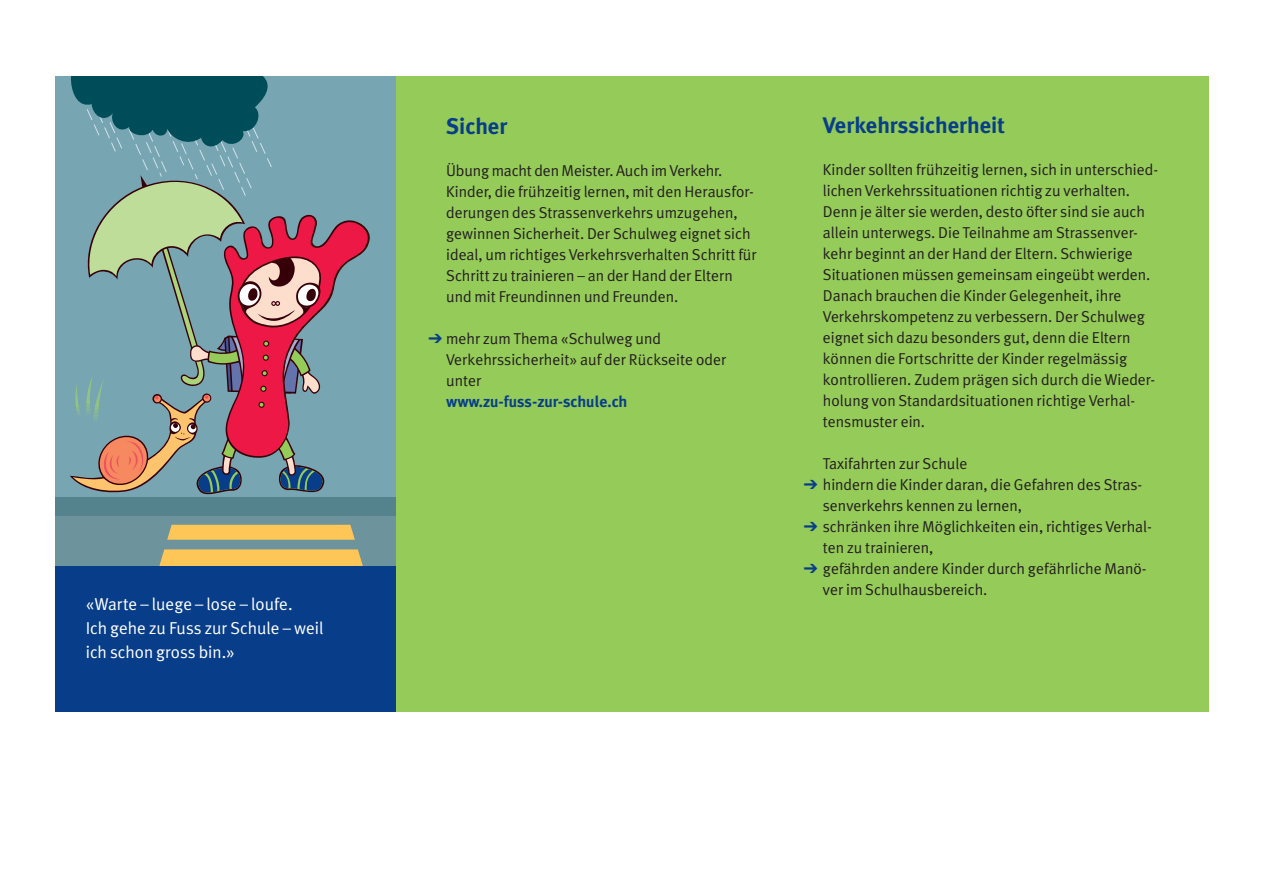
<style>
.page{position:relative;width:1263px;height:893px;background:#fff}
.page>*{position:absolute;margin:0;border:0;box-sizing:border-box;transform-origin:0 0}
.t1{font:700 22.5px "Meta Plus";color:#083e89}
.t2{font:17.25px/24px "Meta Plus Normal";color:#fff}
.t3{font:15.75px/21px "Meta Plus Normal";color:#231f20}
.t4{font:700 15.75px "Meta Plus";color:#083e89}
.s1{color:#083e89}
</style>
<div class="page">
<div style="left:55px;top:77px;width:1154px;height:634px;background:#95cb58"></div>
<div style="left:55px;top:565px;width:340px;height:146px;background:#083e89"></div>
<div style="left:55px;top:77px;width:340px;height:488px;background:#77a5b2"></div>
<svg style="left:70px;top:77px;width:300px;height:418px"></svg>
<div style="left:55px;top:497px;width:340px;height:68px;background:#54828d"></div>
<div style="left:55px;top:516px;width:340px;height:49px;background:#6d939c"></div>
<svg style="left:159px;top:549px;width:204px;height:16px;background:#f6c35a"></svg>
<svg style="left:167px;top:525px;width:188px;height:15px;background:#f7c35a"></svg>
<p class="t2" style="left:86px;top:592px;width:239px">«Warte – luege – lose – loufe.<br>Ich gehe zu Fuss zur Schule – weil ich schon gross bin.»</p>
<h1 class="t1" style="left:446px;top:113px;width:63px">Sicher</h1>
<p class="t3" style="left:446px;top:160px;width:312px">Übung macht den Meister. Auch im Verkehr.<br>Kinder, die frühzeitig lernen, mit den Herausfor&shy;derungen des Strassenverkehrs umzugehen, gewinnen Sicherheit. Der Schulweg eignet sich ideal, um richtiges Verkehrsverhalten Schritt für Schritt zu trainieren – an der Hand der Eltern und mit Freundinnen und Freunden.</p>
<p class="t3" style="left:446px;top:328px;width:282px;text-indent:-18px"><span class="s1">➔</span> mehr zum Thema «Schulweg und<br>Verkehrssicherheit» auf der Rückseite oder unter</p>
<p class="t4" style="left:446px;top:392px;width:183px">www.zu-fuss-zur-schule.ch</p>
<h1 class="t1" style="left:823px;top:112px;width:183px">Verkehrssicherheit</h1>
<p class="t3" style="left:823px;top:158px;width:337px">Kinder sollten frühzeitig lernen, sich in unterschied&shy;lichen Verkehrssituationen richtig zu verhalten.<br>Denn je älter sie werden, desto öfter sind sie auch allein unterwegs. Die Teilnahme am Strassenver&shy;kehr beginnt an der Hand der Eltern. Schwierige Situationen müssen gemeinsam eingeübt werden.<br>Danach brauchen die Kinder Gelegenheit, ihre Verkehrskompetenz zu verbessern. Der Schulweg eignet sich dazu besonders gut, denn die Eltern können die Fortschritte der Kinder regelmässig kontrollieren. Zudem prägen sich durch die Wieder&shy;holung von Standardsituationen richtige Verhal&shy;tensmuster ein.</p>
<p class="t3" style="left:823px;top:452px;width:146px">Taxifahrten zur Schule</p>
<p class="t3" style="left:823px;top:473px;width:321px;text-indent:-19px"><span class="s1">➔</span> hindern die Kinder daran, die Gefahren des Stras&shy;senverkehrs kennen zu lernen,</p>
<p class="t3" style="left:823px;top:515px;width:331px;text-indent:-19px"><span class="s1">➔</span> schränken ihre Möglichkeiten ein, richtiges Verhal&shy;ten zu trainieren,</p>
<p class="t3" style="left:823px;top:557px;width:325px;text-indent:-19px"><span class="s1">➔</span> gefährden andere Kinder durch gefährliche Manö&shy;ver im Schulhausbereich.</p>
</div>
